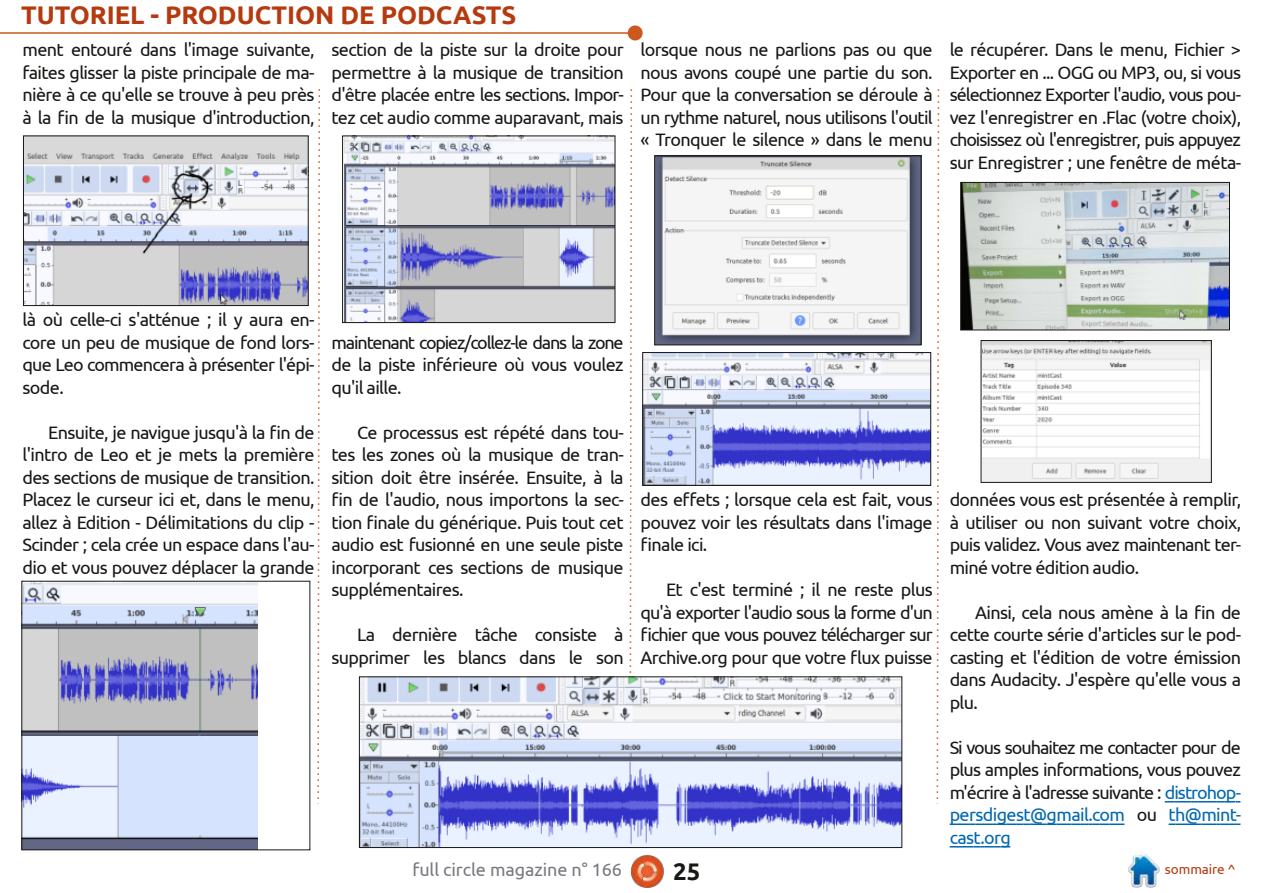
<style>
.page{position:relative;width:1263px;height:893px;background:#fff}
.page>*{position:absolute;margin:0;border:0;box-sizing:border-box;transform-origin:0 0}
.t1{font:700 25.5px "Ubuntu";color:#b53a10}
.t2{font:700 24px "Ubuntu";color:#181715}
.t3{font:18px/22.5px "Ubuntu";letter-spacing:-.035em;color:#181715;text-align:justify}
.t4{font:18px "Ubuntu";letter-spacing:-.005em;color:#79797f}
.t5{font:13.5px "Ubuntu";letter-spacing:-.005em;color:#b53a10}
.s1{color:#0068b2}
</style>
<div class="page">
<img style="left:631px;top:855px;width:33px;height:33px">
<img style="left:1128px;top:855px;width:32px;height:32px">
<hr style="left:0;top:32px;width:635px;height:2px;background:#cd581e">
<div style="left:628px;top:25px;width:15px;height:15px;background:#cd581e;border-radius:50%"></div>
<svg style="left:629px;top:89px;width:4px;height:588px"></svg>
<svg style="left:317px;top:89px;width:3px;height:715px"></svg>
<svg style="left:936px;top:89px;width:4px;height:715px"></svg>
<svg style="left:1165px;top:801px;width:75px;height:1px"></svg>
<svg style="left:950px;top:823px;width:174px;height:2px"></svg>
<svg style="left:1168px;top:823px;width:72px;height:2px"></svg>
<svg style="left:950px;top:846px;width:60px;height:1px"></svg>
<img style="left:25px;top:138px;width:281px;height:166px">
<div style="left:23px;top:136px;width:285px;height:170px;border:1px solid #181715"></div>
<img style="left:24px;top:583px;width:233px;height:265px">
<img style="left:345px;top:138px;width:268px;height:183px">
<div style="left:343px;top:136px;width:272px;height:187px;border:1px solid #181715"></div>
<img style="left:361px;top:679px;width:539px;height:166px">
<img style="left:657px;top:158px;width:262px;height:185px">
<div style="left:655px;top:156px;width:266px;height:189px;border:1px solid #181715"></div>
<img style="left:645px;top:355px;width:284px;height:128px">
<img style="left:963px;top:184px;width:264px;height:144px">
<div style="left:961px;top:182px;width:268px;height:148px;border:1px solid #181715"></div>
<img style="left:983px;top:343px;width:226px;height:137px">
<h1 class="t1" style="left:21px;top:0;width:496px">TUTORIEL - PRODUCTION DE PODCASTS</h1>
<p class="t3" style="left:22px;top:38px;width:294px">ment entouré dans l'image suivante, faites glisser la piste principale de ma&shy;nière à ce qu'elle se trouve à peu près à la fin de la musique d'introduction,</p>
<p class="t3" style="left:332px;top:38px;width:294px">section de la piste sur la droite pour permettre à la musique de transition d'être placée entre les sections. Impor&shy;tez cet audio comme auparavant, mais</p>
<p class="t3" style="left:641px;top:38px;width:294px">lorsque nous ne parlions pas ou que nous avons coupé une partie du son.<br>Pour que la conversation se déroule à un rythme naturel, nous utilisons l'outil « Tronquer le silence » dans le menu</p>
<p class="t3" style="left:950px;top:38px;width:293px">le récupérer. Dans le menu, Fichier &gt; Exporter en ... OGG ou MP3, ou, si vous sélectionnez Exporter l'audio, vous pou&shy;vez l'enregistrer en .Flac (votre choix), choisissez où l'enregistrer, puis appuyez sur Enregistrer ; une fenêtre de méta-</p>
<p class="t3" style="left:22px;top:308px;width:294px">là où celle-ci s'atténue ; il y aura en&shy;core un peu de musique de fond lors&shy;que Leo commencera à présenter l'épi&shy;sode.</p>
<p class="t3" style="left:22px;top:421px;width:294px;text-indent:26px">Ensuite, je navigue jusqu'à la fin de l'intro de Leo et je mets la première des sections de musique de transition.<br>Placez le curseur ici et, dans le menu, allez à Edition - Délimitations du clip - Scinder ; cela crée un espace dans l'au&shy;dio et vous pouvez déplacer la grande</p>
<p class="t3" style="left:332px;top:331px;width:294px">maintenant copiez/collez-le dans la zone de la piste inférieure où vous voulez qu'il aille.</p>
<p class="t3" style="left:332px;top:421px;width:294px;text-indent:26px">Ce processus est répété dans tou&shy;tes les zones où la musique de tran&shy;sition doit être insérée. Ensuite, à la fin de l'audio, nous importons la sec&shy;tion finale du générique. Puis tout cet audio est fusionné en une seule piste incorporant ces sections de musique supplémentaires.</p>
<p class="t3" style="left:332px;top:623px;width:294px;text-align:right">La dernière tâche consiste à supprimer les blancs dans le son</p>
<p class="t3" style="left:641px;top:488px;width:294px">des effets ; lorsque cela est fait, vous pouvez voir les résultats dans l'image finale ici.</p>
<p class="t3" style="left:641px;top:578px;width:294px;text-indent:26px">Et c'est terminé ; il ne reste plus qu'à exporter l'audio sous la forme d'un fichier que vous pouvez télécharger sur Archive.org pour que votre flux puisse</p>
<p class="t3" style="left:950px;top:488px;width:293px">données vous est présentée à remplir, à utiliser ou non suivant votre choix, puis validez. Vous avez maintenant ter&shy;miné votre édition audio.</p>
<p class="t3" style="left:950px;top:601px;width:293px;text-indent:26px">Ainsi, cela nous amène à la fin de cette courte série d'articles sur le pod&shy;casting et l'édition de votre émission dans Audacity. J'espère qu'elle vous a plu.</p>
<p class="t3" style="left:950px;top:736px;width:293px">Si vous souhaitez me contacter pour de plus amples informations, vous pouvez m'écrire à l'adresse suivante : <span class="s1">distrohop&shy;persdigest@gmail.com</span> ou <span class="s1">th@mint&shy;cast.org</span></p>
<p class="t4" style="left:412px;top:859px;width:211px">full circle magazine n° 166</p>
<h2 class="t2" style="left:673px;top:857px;width:29px">25</h2>
<p class="t5" style="left:1165px;top:861px;width:72px">sommaire ^</p>
</div>
